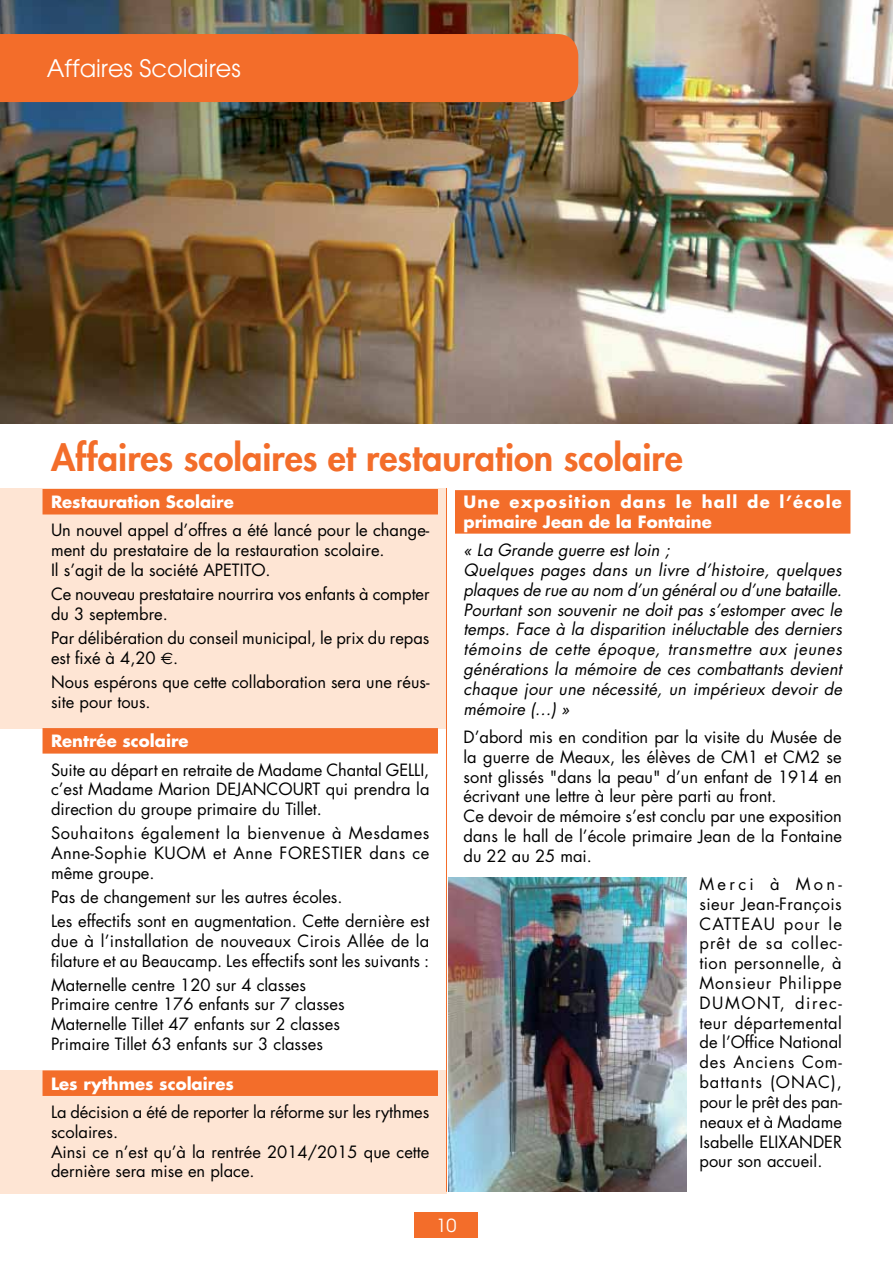
<style>
.page{position:relative;width:893px;height:1263px;background:#fff}
.page>*{position:absolute;margin:0;border:0;box-sizing:border-box;transform-origin:0 0}
.t1{font:800 36px "Futura";color:#f36d2a}
.t2{font:24px "Avant Garde";color:#fff}
.t3{font:18px "Avant Garde";color:#fff}
.t4{font:16.5px/19.8px "Futura";color:#000}
.t5{font:italic 16.5px/19.8px "Futura";letter-spacing:.005em;color:#000}
.t6{font:700 16.5px/19.8px "Futura";letter-spacing:.075em;color:#fff}
.t7{font:700 16.5px "Futura";color:#fff}
.s1{font-family:"Euro Sans"}
</style>
<div class="page">
<div style="left:415px;top:1212px;width:63px;height:25px;background:#f36d2a"></div>
<div style="left:0;top:488px;width:447px;height:240px;background:#fee5d4"></div>
<div style="left:0;top:1070px;width:447px;height:124px;background:#fee5d4"></div>
<div style="left:43px;top:489px;width:395px;height:25px;background:#f36d2a"></div>
<div style="left:43px;top:728px;width:395px;height:25px;background:#f36d2a"></div>
<div style="left:43px;top:1070px;width:395px;height:26px;background:#f36d2a"></div>
<div style="left:455px;top:490px;width:395px;height:44px;background:#f36d2a"></div>
<hr style="left:446px;top:488px;width:1px;height:704px;background:#f36d2a">
<img style="left:449px;top:877px;width:238px;height:315px">
<img style="left:0;top:0;width:893px;height:423px">
<div style="left:0;top:34px;width:578px;height:68px;background:#f36d2a"></div>
<h2 class="t2" style="left:47px;top:54px;width:196px">Affaires Scolaires</h2>
<h1 class="t1" style="left:51px;top:434px;width:633px">Affaires scolaires et restauration scolaire</h1>
<p class="t7" style="left:51px;top:490px;width:184px">Restauration Scolaire</p>
<p class="t4" style="left:51px;top:520px;width:380px">Un nouvel appel d’offres a été lancé pour le change&shy;ment du prestataire de la restauration scolaire.<br>Il s’agit de la société APETITO.</p>
<p class="t4" style="left:51px;top:584px;width:380px">Ce nouveau prestataire nourrira vos enfants à compter du 3 septembre.</p>
<p class="t4" style="left:51px;top:628px;width:380px">Par délibération du conseil municipal, le prix du repas est fixé à 4,20 <span class="s1">€</span>.</p>
<p class="t4" style="left:51px;top:672px;width:380px">Nous espérons que cette collaboration sera une réus&shy;site pour tous.</p>
<p class="t7" style="left:51px;top:729px;width:139px">Rentrée scolaire</p>
<p class="t4" style="left:51px;top:759px;width:380px;text-align:justify">Suite au départ en retraite de Madame Chantal GELLI, c’est Madame Marion DEJANCOURT qui prendra la direction du groupe primaire du Tillet.</p>
<p class="t4" style="left:51px;top:823px;width:380px;text-align:justify">Souhaitons également la bienvenue à Mesdames Anne-Sophie KUOM et Anne FORESTIER dans ce même groupe.</p>
<p class="t4" style="left:51px;top:884px;width:380px;line-height:24px">Pas de changement sur les autres écoles.<br>Les effectifs sont en augmentation. Cette dernière est</p>
<p class="t4" style="left:51px;top:930px;width:380px">due à l’installation de nouveaux Cirois Allée de la filature et au Beaucamp. Les effectifs sont les suivants :</p>
<p class="t4" style="left:51px;top:974px;width:295px">Maternelle centre 120 sur 4 classes Primaire centre 176 enfants sur 7 classes Maternelle Tillet 47 enfants sur 2 classes Primaire Tillet 63 enfants sur 3 classes</p>
<p class="t7" style="left:51px;top:1072px;width:184px">Les rythmes scolaires</p>
<p class="t4" style="left:51px;top:1102px;width:380px">La décision a été de reporter la réforme sur les rythmes scolaires.<br>Ainsi ce n’est qu’à la rentrée 2014/2015 que cette dernière sera mise en place.</p>
<p class="t6" style="left:463px;top:492px;width:380px">Une exposition dans le hall de l’école primaire Jean de la Fontaine</p>
<p class="t5" style="left:463px;top:540px;width:380px">« La Grande guerre est loin ;<br>Quelques pages dans un livre d’histoire, quelques plaques de rue au nom d’un général ou d’une bataille.<br>Pourtant son souvenir ne doit pas s’estomper avec le temps. Face à la disparition inéluctable des derniers témoins de cette époque, transmettre aux jeunes générations la mémoire de ces combattants devient chaque jour une nécessité, un impérieux devoir de mémoire (…) »</p>
<p class="t4" style="left:463px;top:727px;width:380px">D’abord mis en condition par la visite du Musée de la guerre de Meaux, les élèves de CM1 et CM2 se sont glissés "dans la peau" d’un enfant de 1914 en écrivant une lettre à leur père parti au front.<br>Ce devoir de mémoire s’est conclu par une exposition dans le hall de l’école primaire Jean de la Fontaine du 22 au 25 mai.</p>
<p class="t4" style="left:699px;top:874px;width:144px;text-align:justify">Merci à Mon&shy;sieur Jean-François CATTEAU pour le prêt de sa collec&shy;tion personnelle, à Monsieur Philippe DUMONT, direc&shy;teur départemental de l’Office National des Anciens Com&shy;battants (ONAC), pour le prêt des pan&shy;neaux et à Madame Isabelle ELIXANDER pour son accueil.</p>
<p class="t3" style="left:436px;top:1214px;width:21px">10</p>
</div>
